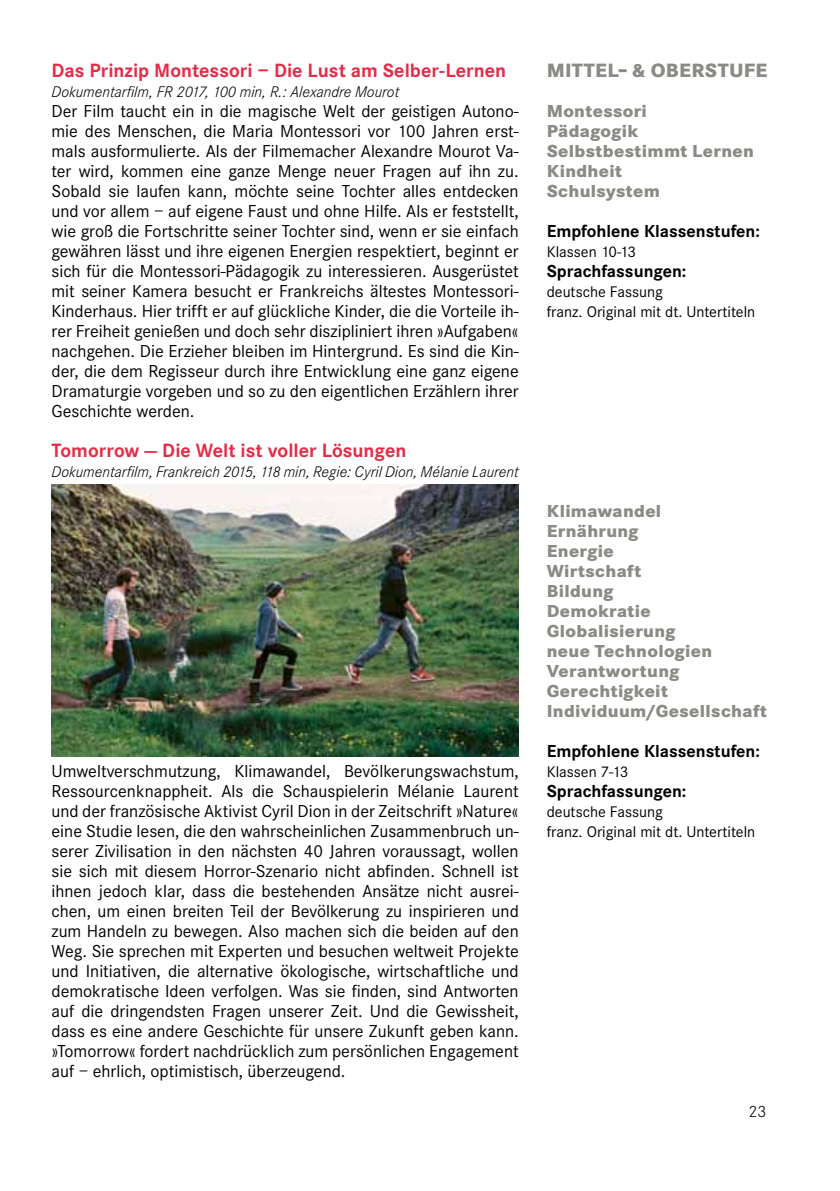
<style>
.page{position:relative;width:840px;height:1191px;background:#fff}
.page>*{position:absolute;margin:0;border:0;box-sizing:border-box;transform-origin:0 0}
.t1{font:700 20px "Corporate S";color:#e52c46}
.t2{font:800 20px "Corporate S";color:#8b8a85}
.t3{font:18px/20px "Corporate S";color:#000;text-align:justify}
.t4{font:800 18px/20px "Corporate S";letter-spacing:.02em;color:#8b8a85}
.t5{font:700 18px "Corporate S";color:#000}
.t6{font:300 17px "Corporate S";color:#000}
.t7{font:16px/20px "Corporate S";color:#000}
.t8{font:italic 300 16px "Corporate S";color:#000}
.s1{font-size:25px}
</style>
<div class="page">
<img style="left:51px;top:484px;width:467px;height:272px">
<p class="t1" style="left:51px;top:59px;width:456px">Das Prinzip Montessori – Die Lust am Selber-Lernen</p>
<p class="t8" style="left:51px;top:82px;width:349px">Dokumentarfilm, FR 2017, 100 min, R.: Alexandre Mourot</p>
<p class="t3" style="left:51px;top:101px;width:468px">Der Film taucht ein in die magische Welt der geistigen Autono&shy;mie des Menschen, die Maria Montessori vor 100 Jahren erst&shy;mals ausformulierte. Als der Filmemacher Alexandre Mourot Va&shy;ter wird, kommen eine ganze Menge neuer Fragen auf ihn zu.<br>Sobald sie laufen kann, möchte seine Tochter alles entdecken und vor allem – auf eigene Faust und ohne Hilfe. Als er feststellt, wie groß die Fortschritte seiner Tochter sind, wenn er sie einfach gewähren lässt und ihre eigenen Energien respektiert, beginnt er sich für die Montessori-Pädagogik zu interessieren. Ausgerüstet mit seiner Kamera besucht er Frankreichs ältestes Montessori-Kinderhaus. Hier trifft er auf glückliche Kinder, die die Vorteile ih&shy;rer Freiheit genießen und doch sehr diszipliniert ihren »Aufgaben« nachgehen. Die Erzieher bleiben im Hintergrund. Es sind die Kin&shy;der, die dem Regisseur durch ihre Entwicklung eine ganz eigene Dramaturgie vorgeben und so zu den eigentlichen Erzählern ihrer Geschichte werden.</p>
<p class="t1" style="left:51px;top:439px;width:356px">Tomorrow — Die Welt ist voller Lösungen</p>
<p class="t8" style="left:51px;top:462px;width:468px">Dokumentarfilm, Frankreich 2015, 118 min, Regie: Cyril Dion, Mélanie Laurent</p>
<p class="t3" style="left:51px;top:761px;width:468px">Umweltverschmutzung, Klimawandel, Bevölkerungswachstum, Ressourcenknappheit. Als die Schauspielerin Mélanie Laurent und der französische Aktivist Cyril Dion in der Zeitschrift »Nature« eine Studie lesen, die den wahrscheinlichen Zusammenbruch un&shy;serer Zivilisation in den nächsten 40 Jahren voraussagt, wollen sie sich mit diesem Horror-Szenario nicht abfinden. Schnell ist ihnen jedoch klar, dass die bestehenden Ansätze nicht ausrei&shy;chen, um einen breiten Teil der Bevölkerung zu inspirieren und zum Handeln zu bewegen. Also machen sich die beiden auf den Weg. Sie sprechen mit Experten und besuchen weltweit Projekte und Initiativen, die alternative ökologische, wirtschaftliche und demokratische Ideen verfolgen. Was sie finden, sind Antworten auf die dringendsten Fragen unserer Zeit. Und die Gewissheit, dass es eine andere Geschichte für unsere Zukunft geben kann. »Tomorrow« fordert nachdrücklich zum persönlichen Engagement auf – ehrlich, optimistisch, überzeugend.</p>
<p class="t2" style="left:546px;top:58px;width:30px">Mittel</p>
<p class="t2" style="left:618px;top:58px;width:61px"><span class="s1">-</span> &amp; Oberst</p>
<p class="t2" style="left:728px;top:58px;width:27px">ufe</p>
<p class="t4" style="left:546px;top:101px;width:208px">Montessori<br>Pädagogik<br>Selbstbestimmt Lernen<br>Kindheit<br>Schulsystem</p>
<p class="t5" style="left:546px;top:220px;width:214px">Empfohlene Klassenstufen:</p>
<p class="t7" style="left:546px;top:242px;width:91px">Klassen 10-13</p>
<p class="t5" style="left:546px;top:260px;width:141px">Sprachfassungen:</p>
<p class="t7" style="left:546px;top:282px;width:210px">deutsche Fassung<br>franz. Original mit dt. Untertiteln</p>
<p class="t4" style="left:546px;top:501px;width:221px">Klimawandel<br>Ernährung<br>Energie<br>Wirtschaft<br>Bildung<br>Demokratie<br>Globalisierung<br>neue Technologien<br>Verantwortung<br>Gerechtigkeit<br>Individuum/Gesellschaft</p>
<p class="t5" style="left:546px;top:740px;width:214px">Empfohlene Klassenstufen:</p>
<p class="t7" style="left:546px;top:762px;width:83px">Klassen 7-13</p>
<p class="t5" style="left:546px;top:780px;width:141px">Sprachfassungen:</p>
<p class="t7" style="left:546px;top:802px;width:210px">deutsche Fassung<br>franz. Original mit dt. Untertiteln</p>
<p class="t6" style="left:748px;top:1102px;width:19px">23</p>
</div>
